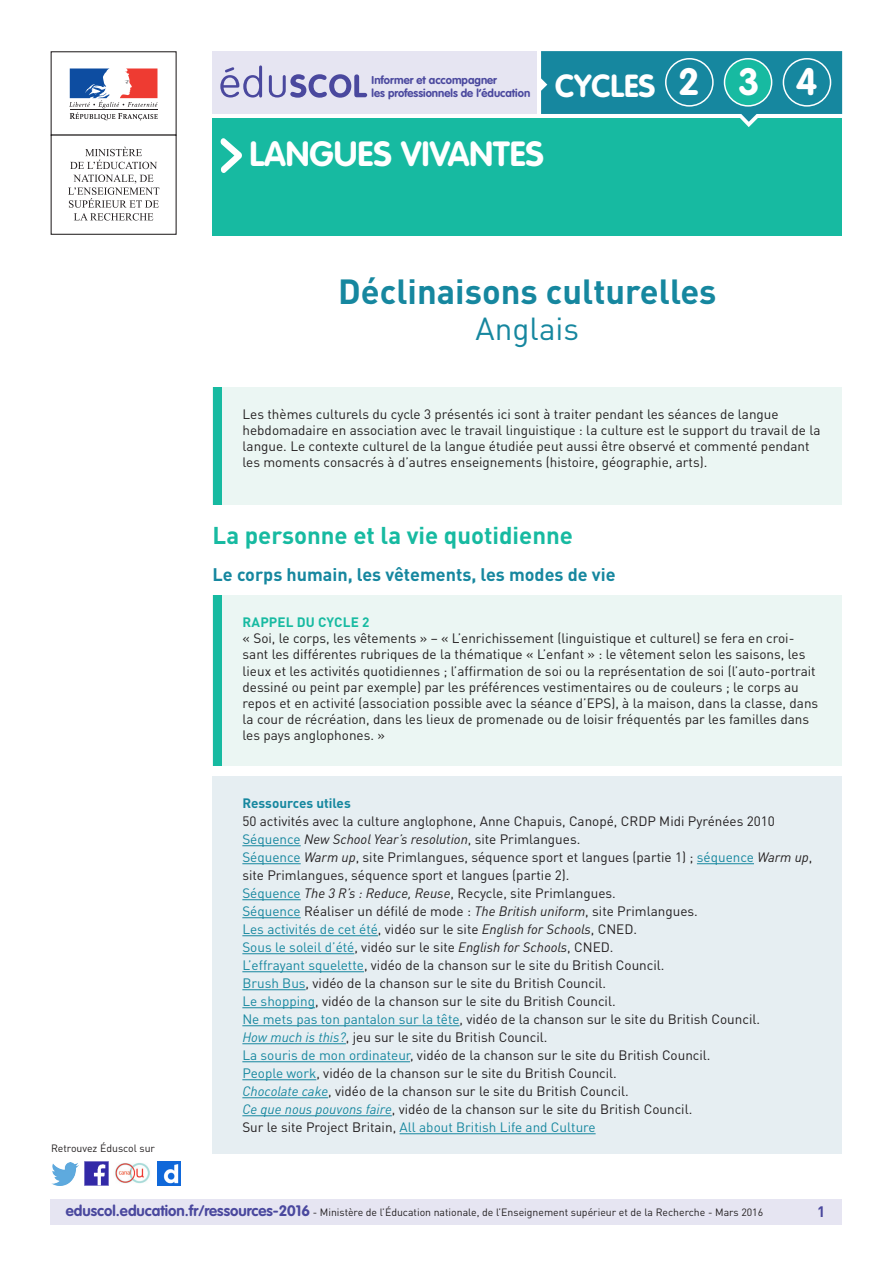
<style>
.page{position:relative;width:893px;height:1263px;background:#fff}
.page>*{position:absolute;margin:0;border:0;box-sizing:border-box;transform-origin:0 0}
.t1{font:700 37.5px "VAG Rounded Std";color:#fff}
._02_Sous-titre{font:700 34.5px "DIN Pro";color:#16879f}
._01_Nom_de_la_discip{font:700 34.5px "VAG Rounded Std";color:#fff}
._02_Sous-titre-2{font:31.5px "DIN Pro";color:#16879f}
.t2{font:700 31.5px "VAG Rounded Std";color:#fff}
._03_Titre_de_niveau{font:700 24px "DIN Pro";color:#17baa1}
._04_Titre_de_niveau{font:700 18px "DIN Pro";color:#16879f}
.t3{font:700 15px "DIN Pro";color:#4a489e}
._15_texte_encadré{font:13.5px/18px "DIN Pro";color:#231f20}
._01_Texte_info_conte{font:13.5px/16.2px "DIN Pro";color:#231f20}
._15_texte_encadré-2{font:13.5px "DIN Pro";color:#16879f}
._15_texte_encadré-3{font:italic 13.5px "DIN Pro";color:#231f20}
._15_Titre_encadré{font:700 13.5px "DIN Pro";color:#16879f}
._01_Titre_info_conte{font:700 13.5px "DIN Pro";letter-spacing:.01em;color:#17baa1}
.t4{font:700 11.25px/13.5px "VAG Rounded Std";color:#4a489e}
.t5{font:10.5px "DIN Pro";color:#231f20}
.s1{font-style:normal;color:#16879f}
.s2{font-style:normal}
.s3{color:#16879f}
.s4{font-style:italic}
.s5{font-style:italic;color:#16879f}
.s6{color:#231f20}
.s7{font-family:"VAG Rounded Std";font-weight:700;font-size:15px;color:#4a489e}
</style>
<div class="page">
<div style="left:213px;top:118px;width:629px;height:118px;background:#17baa1"></div>
<svg style="left:220px;top:138px;width:22px;height:35px"></svg>
<div style="left:213px;top:51px;width:324px;height:63px;background:#e6e5f2"></div>
<svg style="left:220px;top:65px;width:147px;height:33px"></svg>
<div style="left:51px;top:51px;width:126px;height:85px;border:1px solid #231f20"></div>
<svg style="left:69px;top:68px;width:89px;height:52px"></svg>
<hr style="left:70px;top:109px;width:87px;height:1px;background:#231f20">
<svg style="left:70px;top:147px;width:87px;height:22px"></svg>
<svg style="left:68px;top:175px;width:91px;height:46px"></svg>
<svg style="left:541px;top:51px;width:301px;height:76px"></svg>
<div style="left:665px;top:58px;width:49px;height:49px;border:2px solid #fff;border-radius:50%"></div>
<div style="left:724px;top:59px;width:48px;height:47px;background:#17baa1;border-radius:50%"></div>
<div style="left:724px;top:58px;width:48px;height:49px;border:2px solid #fff;border-radius:50%"></div>
<div style="left:783px;top:58px;width:48px;height:49px;border:2px solid #fff;border-radius:50%"></div>
<div style="left:50px;top:1199px;width:791px;height:26px;background:#e6e5f2"></div>
<img style="left:85px;top:1162px;width:23px;height:23px">
<img style="left:51px;top:1163px;width:28px;height:22px">
<img style="left:158px;top:1162px;width:22px;height:23px">
<img style="left:115px;top:1163px;width:35px;height:21px">
<div style="left:213px;top:776px;width:629px;height:378px;background:#e6eef2"></div>
<hr style="left:242px;top:845px;width:59px;height:1px;background:#16879f">
<hr style="left:242px;top:863px;width:59px;height:1px;background:#16879f">
<hr style="left:697px;top:863px;width:57px;height:1px;background:#16879f">
<hr style="left:242px;top:899px;width:59px;height:1px;background:#16879f">
<hr style="left:242px;top:917px;width:59px;height:1px;background:#16879f">
<hr style="left:242px;top:935px;width:136px;height:1px;background:#16879f">
<hr style="left:242px;top:953px;width:112px;height:1px;background:#16879f">
<hr style="left:242px;top:971px;width:122px;height:1px;background:#16879f">
<hr style="left:242px;top:989px;width:64px;height:1px;background:#16879f">
<hr style="left:242px;top:1007px;width:73px;height:1px;background:#16879f">
<hr style="left:242px;top:1025px;width:218px;height:1px;background:#16879f">
<hr style="left:242px;top:1043px;width:104px;height:1px;background:#16879f">
<hr style="left:242px;top:1061px;width:168px;height:1px;background:#16879f">
<hr style="left:242px;top:1079px;width:74px;height:1px;background:#16879f">
<hr style="left:242px;top:1097px;width:86px;height:1px;background:#16879f">
<hr style="left:242px;top:1115px;width:150px;height:1px;background:#16879f">
<hr style="left:400px;top:1133px;width:196px;height:1px;background:#16879f">
<div style="left:213px;top:387px;width:629px;height:117px;background:#ebf6f3"></div>
<div style="left:213px;top:387px;width:8px;height:117px;background:#17baa1"></div>
<div style="left:213px;top:595px;width:629px;height:171px;background:#ebf6f3"></div>
<div style="left:213px;top:595px;width:8px;height:171px;background:#17baa1"></div>
<p class="t4" style="left:372px;top:74px;width:160px">Informer et accompagner<br>les professionnels de l’éducation</p>
<p class="t2" style="left:555px;top:67px;width:102px">CYCLES</p>
<p class="t1" style="left:678px;top:60px;width:23px">2</p>
<p class="t1" style="left:738px;top:60px;width:23px">3</p>
<p class="t1" style="left:796px;top:60px;width:23px">4</p>
<p class="_01_Nom_de_la_discip" style="left:249px;top:133px;width:296px">LANGUES VIVANTES</p>
<p class="_02_Sous-titre" style="left:338px;top:269px;width:380px">Déclinaisons culturelles</p>
<p class="_02_Sous-titre-2" style="left:476px;top:309px;width:105px">Anglais</p>
<p class="_01_Texte_info_conte" style="left:243px;top:405px;width:579px">Les thèmes culturels du cycle 3 présentés ici sont à traiter pendant les séances de langue hebdomadaire en association avec le travail linguistique : la culture est le support du travail de la langue. Le contexte culturel de la langue étudiée peut aussi être observé et commenté pendant les moments consacrés à d’autres enseignements (histoire, géographie, arts).</p>
<p class="_03_Titre_de_niveau" style="left:213px;top:519px;width:362px">La personne et la vie quotidienne</p>
<p class="_04_Titre_de_niveau" style="left:213px;top:562px;width:404px">Le corps humain, les vêtements, les modes de vie</p>
<p class="_01_Titre_info_conte" style="left:243px;top:613px;width:128px">RAPPEL DU CYCLE 2</p>
<p class="_01_Texte_info_conte" style="left:243px;top:630px;width:577px">« Soi, le corps, les vêtements » – « L’enrichissement (linguistique et culturel) se fera en croi&shy;sant les différentes rubriques de la thématique « L’enfant » : le vêtement selon les saisons, les lieux et les activités quotidiennes ; l’affirmation de soi ou la représentation de soi (l’auto-portrait dessiné ou peint par exemple) par les préférences vestimentaires ou de couleurs ; le corps au repos et en activité (association possible avec la séance d’EPS), à la maison, dans la classe, dans la cour de récréation, dans les lieux de promenade ou de loisir fréquentés par les familles dans les pays anglophones. »</p>
<p class="t5" style="left:51px;top:1141px;width:106px">Retrouvez Éduscol sur</p>
<p class="_15_Titre_encadré" style="left:242px;top:794px;width:110px">Ressources utiles</p>
<p class="_15_texte_encadré" style="left:242px;top:812px;width:534px">50 activités avec la culture anglophone, Anne Chapuis, Canopé, CRDP Midi Pyrénées 2010</p>
<p class="_15_texte_encadré-3" style="left:242px;top:831px;width:339px"><span class="s1">Séquence</span> New School Year’s resolution<span class="s2">, site Primlangues.</span></p>
<p class="_15_texte_encadré" style="left:242px;top:848px;width:572px"><span class="s3">Séquence</span> <span class="s4">Warm up</span>, site Primlangues, séquence sport et langues (partie 1) ; <span class="s3">séquence</span> <span class="s4">Warm up</span>, site Primlangues, séquence sport et langues (partie 2).</p>
<p class="_15_texte_encadré" style="left:242px;top:884px;width:375px"><span class="s3">Séquence</span> <span class="s4">The 3 R’s : Reduce, Reuse</span>, Recycle, site Primlangues.</p>
<p class="_15_texte_encadré" style="left:242px;top:902px;width:457px"><span class="s3">Séquence</span> Réaliser un défilé de mode : <span class="s4">The British uniform</span>, site Primlangues.</p>
<p class="_15_texte_encadré" style="left:242px;top:920px;width:396px"><span class="s3">Les activités de cet été</span>, vidéo sur le site <span class="s4">English for Schools</span>, CNED.</p>
<p class="_15_texte_encadré" style="left:242px;top:938px;width:373px"><span class="s3">Sous le soleil d’été</span>, vidéo sur le site <span class="s4">English for Schools</span>, CNED.</p>
<p class="_15_texte_encadré" style="left:242px;top:956px;width:424px"><span class="s3">L’effrayant squelette</span>, vidéo de la chanson sur le site du British Council.</p>
<p class="_15_texte_encadré" style="left:242px;top:974px;width:365px"><span class="s3">Brush Bus</span>, vidéo de la chanson sur le site du British Council.</p>
<p class="_15_texte_encadré" style="left:242px;top:992px;width:375px"><span class="s3">Le shopping</span>, vidéo de la chanson sur le site du British Council.</p>
<p class="_15_texte_encadré" style="left:242px;top:1010px;width:519px"><span class="s3">Ne mets pas ton pantalon sur la tête</span>, vidéo de la chanson sur le site du British Council.</p>
<p class="_15_texte_encadré" style="left:242px;top:1028px;width:307px"><span class="s5">How much is this?</span>, jeu sur le site du British Council.</p>
<p class="_15_texte_encadré" style="left:242px;top:1046px;width:470px"><span class="s3">La souris de mon ordinateur</span>, vidéo de la chanson sur le site du British Council.</p>
<p class="_15_texte_encadré" style="left:242px;top:1064px;width:376px"><span class="s3">People work</span>, vidéo de la chanson sur le site du British Council.</p>
<p class="_15_texte_encadré" style="left:242px;top:1082px;width:388px"><span class="s5">Chocolate cake</span>, vidéo de la chanson sur le site du British Council.</p>
<p class="_15_texte_encadré" style="left:242px;top:1100px;width:451px"><span class="s5">Ce que nous pouvons faire</span>, vidéo de la chanson sur le site du British Council.</p>
<p class="_15_texte_encadré-2" style="left:242px;top:1118px;width:355px"><span class="s6">Sur le site Project Britain,</span> All about British Life and Culture</p>
<p class="t5" style="left:66px;top:1205px;width:699px"><span class="s7">eduscol.education.fr/ressources-2016</span> - Ministère de l’Éducation nationale, de l’Enseignement supérieur et de la Recherche - Mars 2016</p>
<p class="t3" style="left:817px;top:1201px;width:10px">1</p>
</div>
